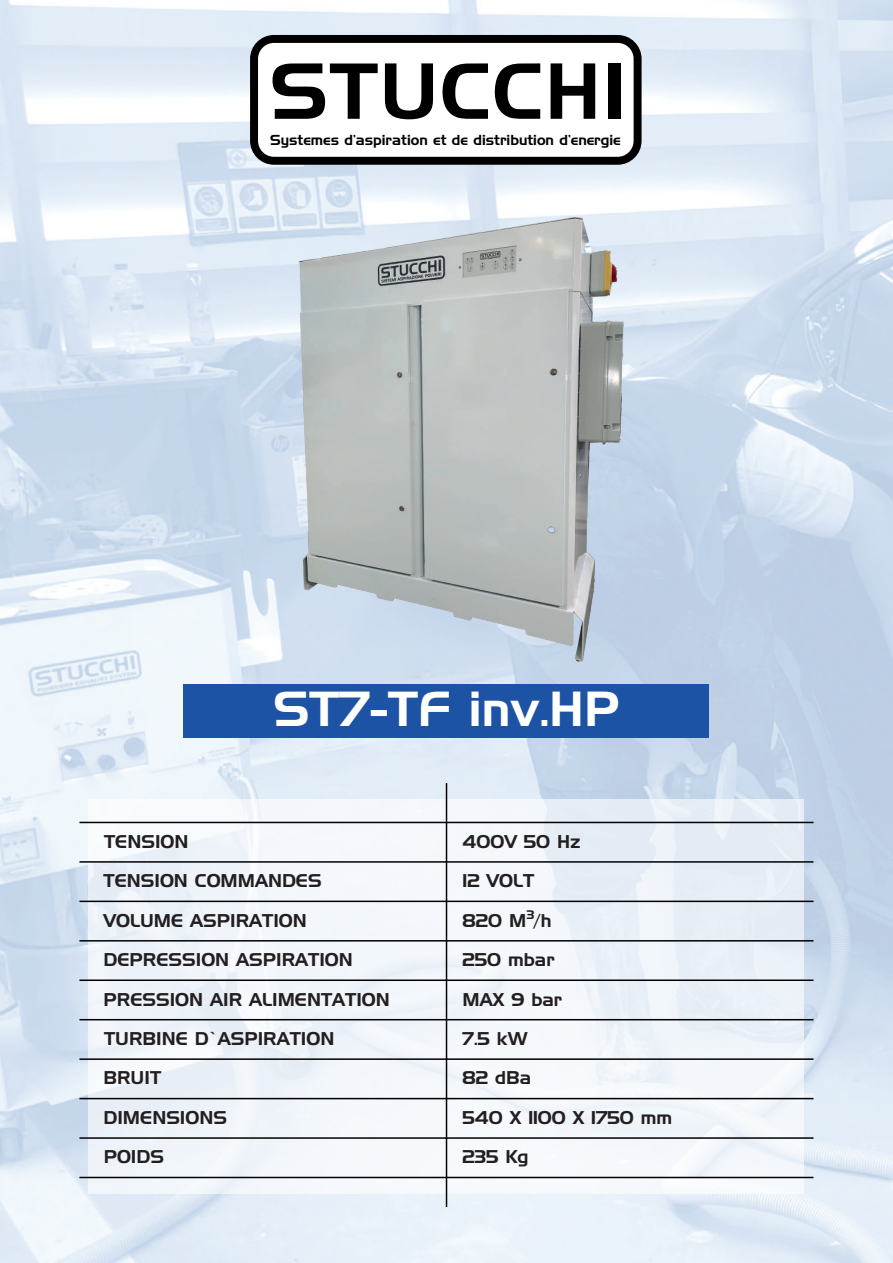
<style>
.page{position:relative;width:893px;height:1263px;background:#fff}
.page>*{position:absolute;margin:0;border:0;box-sizing:border-box;transform-origin:0 0}
.t1{font:47.85px "Handel Gothic";color:#fff}
.t2{font:18px/39.5px "Handel Gothic";color:#231f20}
.t3{font:14.1px "Handel Gothic";color:#000001}
.t4{font:12.15px "Handel Gothic";color:#231f20}
</style>
<div class="page">
<img style="left:0;top:0;width:893px;height:1263px">
<div style="left:184px;top:684px;width:525px;height:54px;background:#1c53a4"></div>
<div style="left:250px;top:35px;width:392px;height:130px;background:#000001;border-radius:24px"></div>
<div style="left:258px;top:43px;width:376px;height:114px;background:#fff;border-radius:16px"></div>
<div style="left:608px;top:63px;width:13px;height:56px;background:#000001"></div>
<svg style="left:551px;top:63px;width:44px;height:56px"></svg>
<svg style="left:495px;top:63px;width:45px;height:56px"></svg>
<svg style="left:442px;top:63px;width:46px;height:56px"></svg>
<svg style="left:385px;top:63px;width:48px;height:56px"></svg>
<svg style="left:272px;top:63px;width:106px;height:56px"></svg>
<div style="left:88px;top:799px;width:715px;height:395px;background:#f1f6fb"></div>
<hr style="left:79px;top:822px;width:734px;height:1px;background:#000001">
<hr style="left:79px;top:861px;width:734px;height:2px;background:#000001">
<hr style="left:79px;top:901px;width:734px;height:1px;background:#000001">
<hr style="left:79px;top:940px;width:734px;height:1px;background:#000001">
<hr style="left:79px;top:979px;width:734px;height:2px;background:#000001">
<hr style="left:79px;top:1019px;width:734px;height:1px;background:#000001">
<hr style="left:79px;top:1058px;width:734px;height:2px;background:#000001">
<hr style="left:79px;top:1098px;width:734px;height:1px;background:#000001">
<hr style="left:79px;top:1137px;width:734px;height:2px;background:#000001">
<hr style="left:79px;top:1177px;width:734px;height:1px;background:#000001">
<hr style="left:446px;top:783px;width:1px;height:424px;background:#000001">
<img style="left:231px;top:146px;width:413px;height:538px">
<p class="t3" style="left:270px;top:134px;width:352px">Systemes d'aspiration et de distribution d'energie</p>
<h1 class="t1" style="left:273px;top:686px;width:348px">ST7-TF inv.HP</h1>
<p class="t2" style="left:104px;top:823px;width:288px">TENSION<br>TENSION COMMANDES<br>VOLUME ASPIRATION<br>DEPRESSION ASPIRATION<br>PRESSION AIR ALIMENTATION<br>TURBINE D’ASPIRATION</p>
<p class="t2" style="left:104px;top:1059px;width:59px">BRUIT</p>
<p class="t2" style="left:104px;top:1099px;width:125px">DIMENSIONS<br>POIDS</p>
<p class="t2" style="left:463px;top:823px;width:120px">400V 50 Hz<br>12 VOLT<br>820 M /h</p>
<p class="t4" style="left:527px;top:909px;width:9px">3</p>
<p class="t2" style="left:463px;top:941px;width:211px">250 mbar<br>MAX 9 bar<br>7.5 kW<br>82 dBa<br>540 X 1100 X 1750 mm<br>235 Kg</p>
</div>
